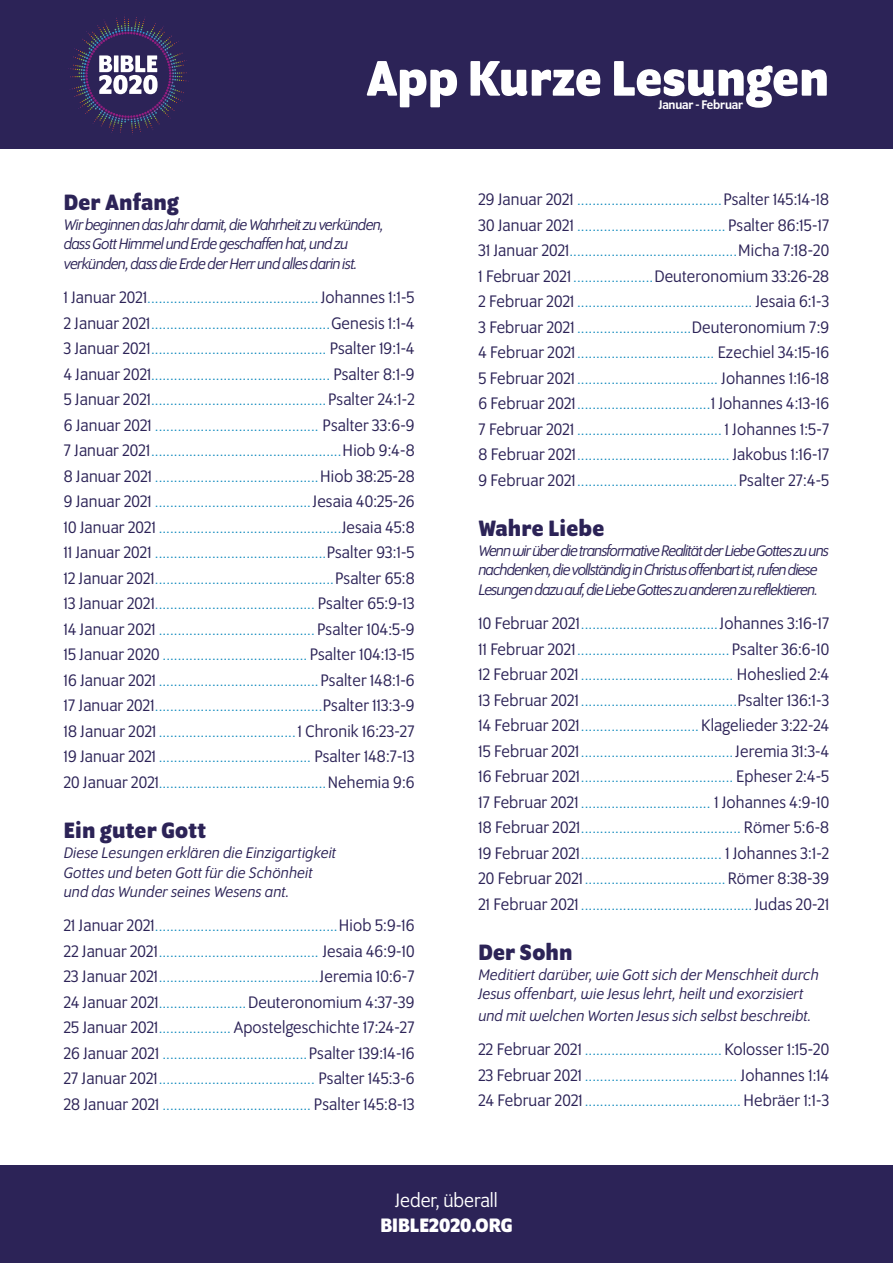
<style>
.page{position:relative;width:893px;height:1263px;background:#fff}
.page>*{position:absolute;margin:0;border:0;box-sizing:border-box;transform-origin:0 0}
.t1{font:700 54px "Program OT";color:#fff}
.t2{font:700 24px "Program OT";letter-spacing:.01em;color:#2c2357}
.t3{font:21px "Program OT";color:#fff}
.t4{font:700 21px "Program OT";color:#fff}
.t5{font:18px/25.5px "Program OT";letter-spacing:.01em;color:#2c2357}
.t6{font:italic 16.5px/19.8px "Program OT";letter-spacing:-.035em;color:#2c2357}
.t7{font:italic 16.5px/19.8px "Program OT";letter-spacing:.01em;color:#2c2357}
.t8{font:15px/25.5px "Program OT";color:#0986bb;text-align:justify}
.t9{font:500 13.5px "Program OT";letter-spacing:-.01em;color:#fff}
.s1{font-size:18px;color:#2c2357}
.s2{font-size:15px;color:#0986bb}
</style>
<div class="page">
<div style="left:0;top:0;width:893px;height:149px;background:#2c2357"></div>
<div style="left:0;top:1166px;width:893px;height:97px;background:#2c2357"></div>
<svg style="left:104px;top:16px;width:41px;height:8px"></svg>
<svg style="left:99px;top:55px;width:59px;height:39px"></svg>
<h1 class="t1" style="left:367px;top:47px;width:464px">App Kurze Lesungen</h1>
<p class="t9" style="left:659px;top:97px;width:86px">Januar - Februar</p>
<h2 class="t2" style="left:64px;top:188px;width:117px">Der Anfang</h2>
<p class="t6" style="left:64px;top:214px;width:321px">Wir beginnen das Jahr damit, die Wahrheit zu verkünden, dass Gott Himmel und Erde geschaffen hat, und zu verkünden, dass die Erde der Herr und alles darin ist.</p>
<p class="t8" style="left:64px;top:286px;width:352px"><span class="s1">1 Januar 2021</span>............................................. <span class="s1">Johannes 1:1-5<br>2 Januar 2021</span>...............................................<span class="s1">Genesis 1:1-4<br>3 Januar 2021</span>.............................................. <span class="s1">Psalter 19:1-4<br>4 Januar 2021</span>............................................... <span class="s1">Psalter 8:1-9<br>5 Januar 2021</span>..............................................<span class="s1">Psalter 24:1-2<br>6 Januar 2021</span> ........................................... <span class="s1">Psalter 33:6-9<br>7 Januar 2021</span>..................................................<span class="s1">Hiob 9:4-8<br>8 Januar 2021</span> ...........................................<span class="s1">Hiob 38:25-28<br>9 Januar 2021</span> .........................................<span class="s1">Jesaia 40:25-26<br>10 Januar 2021</span> ................................................<span class="s1">Jesaia 45:8<br>11 Januar 2021</span> .............................................<span class="s1">Psalter 93:1-5<br>12 Januar 2021</span>...............................................<span class="s1">Psalter 65:8<br>13 Januar 2021</span>.......................................... <span class="s1">Psalter 65:9-13<br>14 Januar 2021</span> ......................................... <span class="s1">Psalter 104:5-9<br>15 Januar 2020</span> ...................................... <span class="s1">Psalter 104:13-15<br>16 Januar 2021</span> ..........................................<span class="s1">Psalter 148:1-6<br>17 Januar 2021</span>............................................<span class="s1">Psalter 113:3-9<br>18 Januar 2021</span> .................................... <span class="s1">1 Chronik 16:23-27<br>19 Januar 2021</span> ........................................ <span class="s1">Psalter 148:7-13<br>20 Januar 2021</span>............................................<span class="s1">Nehemia 9:6</span></p>
<h2 class="t2" style="left:64px;top:816px;width:144px">Ein guter Gott</h2>
<p class="t7" style="left:64px;top:842px;width:274px">Diese Lesungen erklären die Einzigartigkeit<br>Gottes und beten Gott für die Schönheit und das Wunder seines Wesens ant.</p>
<p class="t8" style="left:64px;top:914px;width:352px"><span class="s1">21 Januar 2021</span>................................................<span class="s1">Hiob 5:9-16<br>22 Januar 2021</span>.......................................... <span class="s1">Jesaia 46:9-10<br>23 Januar 2021</span>..........................................<span class="s1">Jeremia 10:6-7</span></p>
<p class="t5" style="left:64px;top:989px;width:352px">24 Januar 2021<span class="s2">.......................</span>Deuteronomium 4:37-39<br>25 Januar 2021<span class="s2">...................</span> Apostelgeschichte 17:24-27</p>
<p class="t8" style="left:64px;top:1041px;width:352px"><span class="s1">26 Januar 2021</span> ......................................<span class="s1">Psalter 139:14-16<br>27 Januar 2021</span>......................................... <span class="s1">Psalter 145:3-6<br>28 Januar 2021</span> ....................................... <span class="s1">Psalter 145:8-13</span></p>
<p class="t8" style="left:478px;top:188px;width:352px"><span class="s1">29 Januar 2021</span> ......................................<span class="s1">Psalter 145:14-18<br>30 Januar 2021</span> ....................................... <span class="s1">Psalter 86:15-17<br>31 Januar 2021</span>............................................<span class="s1">Micha 7:18-20</span></p>
<p class="t5" style="left:478px;top:263px;width:352px">1 Februar 2021 <span class="s2">.....................</span>Deuteronomium 33:26-28</p>
<p class="t8" style="left:478px;top:290px;width:352px"><span class="s1">2 Februar 2021</span> .............................................. <span class="s1">Jesaia 6:1-3<br>3 Februar 2021</span> ..............................<span class="s1">Deuteronomium 7:9<br>4 Februar 2021</span>.................................... <span class="s1">Ezechiel 34:15-16<br>5 Februar 2021</span> ..................................... <span class="s1">Johannes 1:16-18<br>6 Februar 2021</span>...................................<span class="s1">1 Johannes 4:13-16<br>7 Februar 2021</span> ...................................... <span class="s1">1 Johannes 1:5-7<br>8 Februar 2021</span>........................................ <span class="s1">Jakobus 1:16-17<br>9 Februar 2021</span>..........................................<span class="s1">Psalter 27:4-5</span></p>
<h2 class="t2" style="left:478px;top:514px;width:127px">Wahre Liebe</h2>
<p class="t6" style="left:478px;top:540px;width:352px">Wenn wir über die transformative Realität der Liebe Gottes zu uns nachdenken, die vollständig in Christus offenbart ist, rufen diese<br>Lesungen dazu auf, die Liebe Gottes zu anderen zu reflektieren.</p>
<p class="t8" style="left:478px;top:612px;width:352px"><span class="s1">10 Februar 2021</span>....................................<span class="s1">Johannes 3:16-17<br>11 Februar 2021</span>........................................ <span class="s1">Psalter 36:6-10<br>12 Februar 2021</span> ........................................ <span class="s1">Hoheslied 2:4<br>13 Februar 2021</span> .........................................<span class="s1">Psalter 136:1-3</span></p>
<p class="t5" style="left:478px;top:713px;width:352px">14 Februar 2021<span class="s2">...............................</span> Klagelieder 3:22-24</p>
<p class="t8" style="left:478px;top:739px;width:352px"><span class="s1">15 Februar 2021</span>........................................ <span class="s1">Jeremia 31:3-4<br>16 Februar 2021</span>........................................ <span class="s1">Epheser 2:4-5<br>17 Februar 2021</span> .................................. <span class="s1">1 Johannes 4:9-10<br>18 Februar 2021</span>.......................................... <span class="s1">Römer 5:6-8<br>19 Februar 2021</span>..................................... <span class="s1">1 Johannes 3:1-2<br>20 Februar 2021</span>..................................... <span class="s1">Römer 8:38-39<br>21 Februar 2021</span> ............................................. <span class="s1">Judas 20-21</span></p>
<h2 class="t2" style="left:478px;top:938px;width:96px">Der Sohn</h2>
<p class="t7" style="left:478px;top:964px;width:342px">Meditiert darüber, wie Gott sich der Menschheit durch<br>Jesus offenbart, wie Jesus lehrt, heilt und exorzisiert</p>
<p class="t7" style="left:478px;top:1006px;width:334px">und mit welchen Worten Jesus sich selbst beschreibt.</p>
<p class="t8" style="left:478px;top:1037px;width:352px"><span class="s1">22 Februar 2021</span> .................................... <span class="s1">Kolosser 1:15-20<br>23 Februar 2021</span> ........................................ <span class="s1">Johannes 1:14<br>24 Februar 2021</span> ......................................... <span class="s1">Hebräer 1:1-3</span></p>
<h3 class="t3" style="left:395px;top:1189px;width:104px">Jeder, überall</h3>
<h3 class="t4" style="left:380px;top:1213px;width:134px">BIBLE2020.ORG</h3>
</div>
